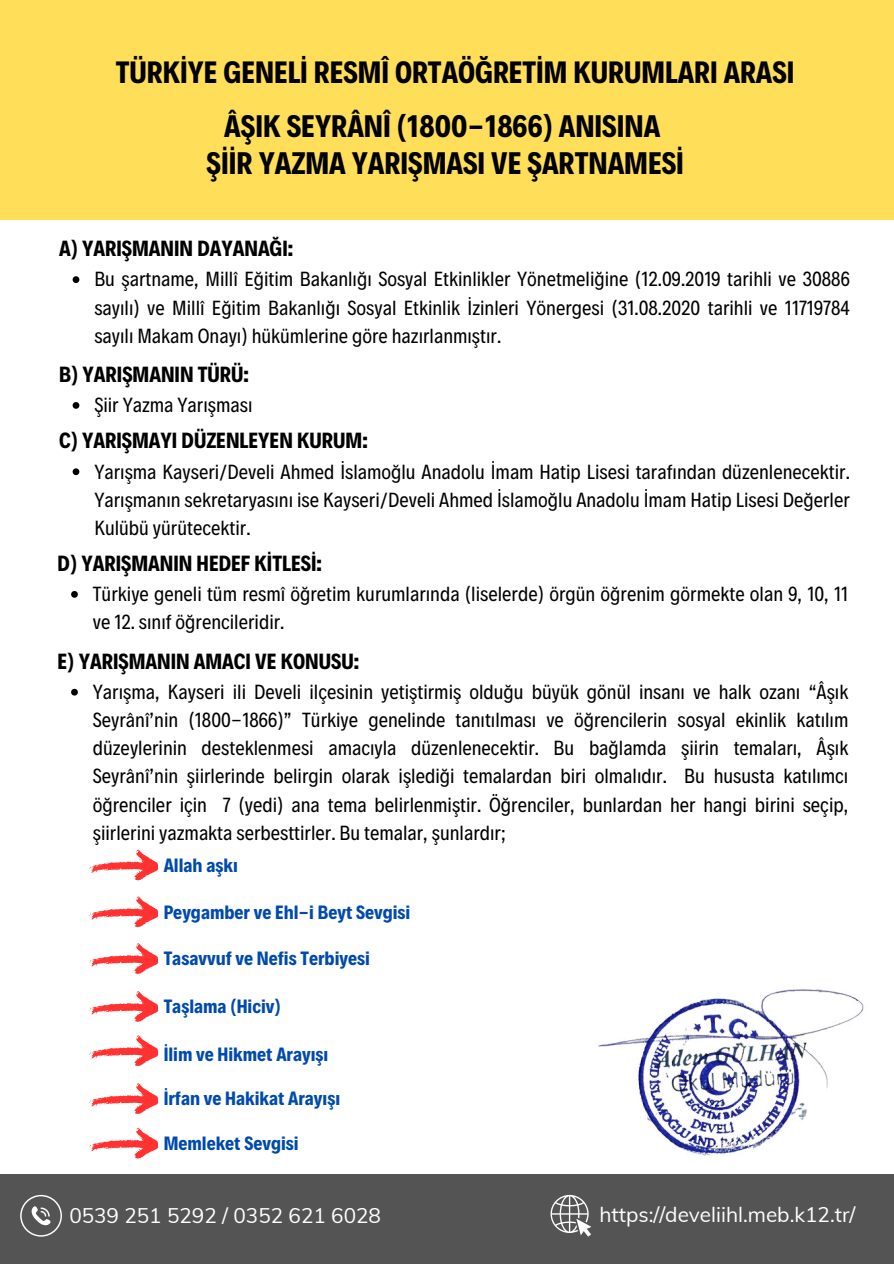
<style>
.page{position:relative;width:894px;height:1264px;background:#fff}
.page>*{position:absolute;margin:0;border:0;box-sizing:border-box;transform-origin:0 0}
.t1{font:700 31.5px/37.2px "Decalotype";color:#000;text-align:center}
.t2{font:700 31.2px "Decalotype";color:#000}
.t3{font:700 22.2px "Decalotype";color:#000}
.t4{font:20.7px/28.2px "Decalotype";color:#000;text-align:justify}
.t5{font:20.7px "Muli";color:#fff}
.t6{font:700 19.5px "Decalotype";color:#004aad}
</style>
<div class="page">
<div style="left:0;top:0;width:893px;height:219px;background:#ffde59"></div>
<div style="left:0;top:1174px;width:893px;height:89px;background:#545454"></div>
<svg style="left:20px;top:1194px;width:42px;height:42px"></svg>
<svg style="left:89px;top:849px;width:69px;height:31px"></svg>
<svg style="left:89px;top:896px;width:69px;height:31px"></svg>
<svg style="left:89px;top:943px;width:69px;height:31px"></svg>
<svg style="left:89px;top:991px;width:69px;height:31px"></svg>
<svg style="left:89px;top:1035px;width:69px;height:31px"></svg>
<svg style="left:89px;top:1083px;width:69px;height:31px"></svg>
<svg style="left:89px;top:1127px;width:69px;height:31px"></svg>
<img style="left:598px;top:989px;width:266px;height:167px">
<svg style="left:550px;top:1194px;width:41px;height:42px"></svg>
<svg style="left:73px;top:276px;width:6px;height:7px"></svg>
<svg style="left:73px;top:402px;width:6px;height:7px"></svg>
<svg style="left:73px;top:468px;width:6px;height:7px"></svg>
<svg style="left:71px;top:591px;width:7px;height:6px"></svg>
<svg style="left:71px;top:688px;width:7px;height:7px"></svg>
<h2 class="t2" style="left:116px;top:50px;width:680px">TÜRKİYE GENELİ RESMÎ ORTAÖĞRETİM KURUMLARI ARASI</h2>
<h1 class="t1" style="left:206px;top:105px;width:479px">ÂŞIK SEYRÂNÎ (1800-1866) ANISINA<br>ŞİİR YAZMA YARIŞMASI VE ŞARTNAMESİ</h1>
<p class="t3" style="left:59px;top:233px;width:235px">A) YARIŞMANIN DAYANAĞI:</p>
<p class="t4" style="left:94px;top:264px;width:756px">Bu şartname, Millî Eğitim Bakanlığı Sosyal Etkinlikler Yönetmeliğine (12.09.2019 tarihli ve 30886 sayılı) ve Millî Eğitim Bakanlığı Sosyal Etkinlik İzinleri Yönergesi (31.08.2020 tarihli ve 11719784 sayılı Makam Onayı) hükümlerine göre hazırlanmıştır.</p>
<p class="t3" style="left:59px;top:359px;width:191px">B) YARIŞMANIN TÜRÜ:</p>
<p class="t4" style="left:94px;top:390px;width:160px">Şiir Yazma Yarışması</p>
<p class="t3" style="left:59px;top:425px;width:310px">C) YARIŞMAYI DÜZENLEYEN KURUM:</p>
<p class="t4" style="left:94px;top:456px;width:756px">Yarışma Kayseri/Develi Ahmed İslamoğlu Anadolu İmam Hatip Lisesi tarafından düzenlenecektir.<br>Yarışmanın sekretaryasını ise Kayseri/Develi Ahmed İslamoğlu Anadolu İmam Hatip Lisesi Değerler Kulübü yürütecektir.</p>
<p class="t3" style="left:58px;top:548px;width:265px">D) YARIŞMANIN HEDEF KİTLESİ:</p>
<p class="t4" style="left:93px;top:578px;width:756px">Türkiye geneli tüm resmî öğretim kurumlarında (liselerde) örgün öğrenim görmekte olan 9, 10, 11 ve 12. sınıf öğrencileridir.</p>
<p class="t3" style="left:58px;top:645px;width:303px">E) YARIŞMANIN AMACI VE KONUSU:</p>
<p class="t4" style="left:93px;top:676px;width:756px">Yarışma, Kayseri ili Develi ilçesinin yetiştirmiş olduğu büyük gönül insanı ve halk ozanı “Âşık Seyrânî’nin (1800-1866)” Türkiye genelinde tanıtılması ve öğrencilerin sosyal ekinlik katılım düzeylerinin desteklenmesi amacıyla düzenlenecektir. Bu bağlamda şiirin temaları, Âşık Seyrânî’nin şiirlerinde belirgin olarak işlediği temalardan biri olmalıdır. Bu hususta katılımcı öğrenciler için 7 (yedi) ana tema belirlenmiştir. Öğrenciler, bunlardan her hangi birini seçip, şiirlerini yazmakta serbesttirler. Bu temalar, şunlardır;</p>
<p class="t6" style="left:164px;top:851px;width:76px">Allah aşkı</p>
<p class="t6" style="left:164px;top:898px;width:248px">Peygamber ve Ehl-i Beyt Sevgisi</p>
<p class="t6" style="left:164px;top:944px;width:208px">Tasavvuf ve Nefis Terbiyesi</p>
<p class="t6" style="left:164px;top:992px;width:119px">Taşlama (Hiciv)</p>
<p class="t6" style="left:164px;top:1040px;width:166px">İlim ve Hikmet Arayışı</p>
<p class="t6" style="left:164px;top:1084px;width:178px">İrfan ve Hakikat Arayışı</p>
<p class="t6" style="left:164px;top:1129px;width:136px">Memleket Sevgisi</p>
<p class="t5" style="left:69px;top:1200px;width:313px">0539 251 5292 / 0352 621 6028</p>
<p class="t5" style="left:599px;top:1199px;width:257px">https://develiihl.meb.k12.tr/</p>
</div>
